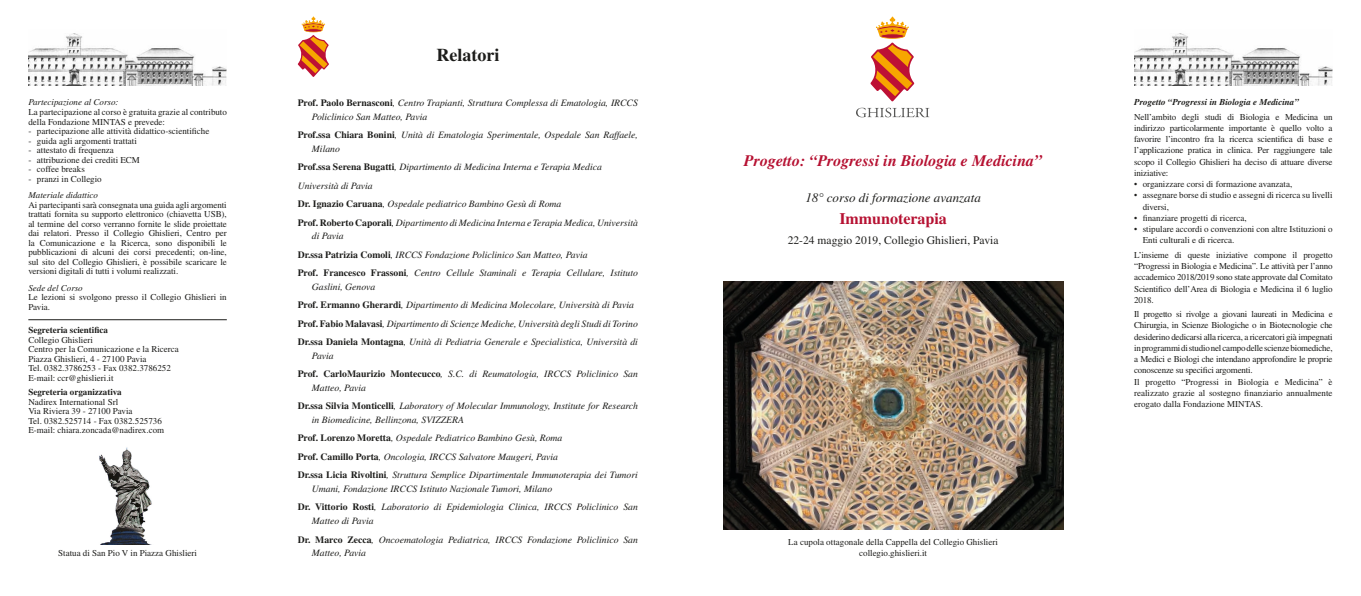
<style>
.page{position:relative;width:1361px;height:596px;background:#fff}
.page>*{position:absolute;margin:0;border:0;box-sizing:border-box;transform-origin:0 0}
.t1{font:700 18px "Times LT Std";color:#1d1d1b}
.t2{font:italic 700 16px "Times LT Std";color:#b61132}
.t3{font:700 16px "Times LT Std";color:#b61132}
.t4{font:italic 13px "Times LT Std";color:#1d1d1b}
.t5{font:11.5px "Times LT Std";letter-spacing:.005em;color:#1d1d1b}
.t6{font:italic 9.7px/18.4px "Times LT Std";color:#1d1d1b}
.t7{font:9px/9.5px "Times LT Std";color:#1d1d1b}
.t8{font:9px/11.3px "Times LT Std";letter-spacing:-.02em;color:#1d1d1b}
.t9{font:italic 9px "Times LT Std";color:#1d1d1b}
.t10{font:700 9px "Times LT Std";color:#1d1d1b}
.t11{font:italic 700 9px "Times LT Std";color:#1d1d1b}
.s1{font-weight:700;font-style:normal}
</style>
<div class="page">
<img style="left:1134px;top:33px;width:198px;height:52px">
<img style="left:28px;top:33px;width:199px;height:52px">
<hr style="left:28px;top:319px;width:199px;height:1px;background:#1d1d1b">
<img style="left:99px;top:447px;width:53px;height:97px">
<svg style="left:856px;top:108px;width:73px;height:9px"></svg>
<svg style="left:870px;top:17px;width:44px;height:84px"></svg>
<svg style="left:298px;top:16px;width:31px;height:61px"></svg>
<img style="left:723px;top:281px;width:340px;height:248px">
<h1 class="t1" style="left:436px;top:44px;width:64px">Relatori</h1>
<p class="t6" style="left:312px;top:96px;width:327px;line-height:13.6px;text-indent:-14px"><span class="s1">Prof. Paolo Bernasconi</span>, Centro Trapianti, Struttura Complessa di Ematologia, IRCCS<br>Policlinico San Matteo, Pavia</p>
<p class="t6" style="left:312px;top:128px;width:327px;line-height:13.6px;text-indent:-14px"><span class="s1">Prof.ssa Chiara Bonini</span>, Unità di Ematologia Sperimentale, Ospedale San Raffaele,<br>Milano</p>
<p class="t6" style="left:298px;top:158px;width:342px"><span class="s1">Prof.ssa Serena Bugatti</span>, Dipartimento di Medicina Interna e Terapia Medica Università di Pavia<br><span class="s1">Dr. Ignazio Caruana</span>, Ospedale pediatrico Bambino Gesù di Roma<br><span class="s1">Prof. Roberto Caporali</span>, Dipartimento di Medicina Interna e Terapia Medica, Università</p>
<p class="t6" style="left:298px;top:226px;width:342px;text-indent:14px">di Pavia<br><span class="s1">Dr.ssa Patrizia Comoli</span>, IRCCS Fondazione Policlinico San Matteo, Pavia<br><span class="s1">Prof. Francesco Frassoni</span>, Centro Cellule Staminali e Terapia Cellulare, Istituto</p>
<p class="t6" style="left:298px;top:277px;width:342px;text-indent:14px">Gaslini, Genova<br><span class="s1">Prof. Ermanno Gherardi</span>, Dipartimento di Medicina Molecolare, Università di Pavia <span class="s1">Prof. Fabio Malavasi</span>, Dipartimento di Scienze Mediche, Università degli Studi di Torino <span class="s1">Dr.ssa Daniela Montagna</span>, Unità di Pediatria Generale e Specialistica, Università di</p>
<p class="t6" style="left:298px;top:346px;width:342px;text-indent:14px">Pavia<br><span class="s1">Prof. CarloMaurizio Montecucco</span>, S.C. di Reumatologia, IRCCS Policlinico San</p>
<p class="t6" style="left:298px;top:378px;width:342px;text-indent:14px">Matteo, Pavia<br><span class="s1">Dr.ssa Silvia Monticelli</span>, Laboratory of Molecular Immunology, Institute for Research</p>
<p class="t6" style="left:298px;top:410px;width:342px;text-indent:14px">in Biomedicine, Bellinzona, SVIZZERA<br><span class="s1">Prof. Lorenzo Moretta</span>, Ospedale Pediatrico Bambino Gesù, Roma<br><span class="s1">Prof. Camillo Porta</span>, Oncologia, IRCCS Salvatore Maugeri, Pavia<br><span class="s1">Dr.ssa Licia Rivoltini</span>, Struttura Semplice Dipartimentale Immunoterapia dei Tumori</p>
<p class="t6" style="left:298px;top:479px;width:342px;text-indent:14px">Umani, Fondazione IRCCS Istituto Nazionale Tumori, Milano<br><span class="s1">Dr. Vittorio Rosti</span>, Laboratorio di Epidemiologia Clinica, IRCCS Policlinico San</p>
<p class="t6" style="left:298px;top:511px;width:342px;text-indent:14px">Matteo di Pavia<br><span class="s1">Dr. Marco Zecca</span>, Oncoematologia Pediatrica, IRCCS Fondazione Policlinico San</p>
<p class="t6" style="left:312px;top:543px;width:56px">Matteo, Pavia</p>
<p class="t9" style="left:28px;top:97px;width:92px">Partecipazione al Corso:</p>
<p class="t7" style="left:28px;top:107px;width:200px">La partecipazione al corso è gratuita grazie al contributo della Fondazione MINTAS e prevede:</p>
<p class="t7" style="left:28px;top:126px;width:182px">- partecipazione alle attività didattico-scientifiche</p>
<p class="t7" style="left:28px;top:136px;width:110px">- guida agli argomenti trattati</p>
<p class="t7" style="left:28px;top:145px;width:87px">- attestato di frequenza</p>
<p class="t7" style="left:28px;top:155px;width:113px">- attribuzione dei crediti ECM</p>
<p class="t7" style="left:28px;top:164px;width:58px">- coffee breaks</p>
<p class="t7" style="left:28px;top:174px;width:75px">- pranzi in Collegio</p>
<p class="t9" style="left:28px;top:190px;width:71px">Materiale didattico</p>
<p class="t7" style="left:28px;top:200px;width:200px;text-align:justify">Ai partecipanti sarà consegnata una guida agli argomenti trattati fornita su supporto elettronico (chiavetta USB), al termine del corso verranno fornite le slide proiettate dai relatori. Presso il Collegio Ghislieri, Centro per la Comunicazione e la Ricerca, sono disponibili le pubblicazioni di alcuni dei corsi precedenti; on-line, sul sito del Collegio Ghislieri, è possibile scaricare le versioni digitali di tutti i volumi realizzati.</p>
<p class="t9" style="left:28px;top:282px;width:56px">Sede del Corso</p>
<p class="t7" style="left:28px;top:292px;width:200px">Le lezioni si svolgono presso il Collegio Ghislieri in<br>Pavia.</p>
<p class="t10" style="left:28px;top:325px;width:81px">Segreteria scientifica</p>
<p class="t7" style="left:28px;top:335px;width:152px">Collegio Ghislieri<br>Centro per la Comunicazione e la Ricerca<br>Piazza Ghislieri, 4 - 27100 Pavia<br>Tel. 0382.3786253 - Fax 0382.3786252<br>E-mail: ccr@ghislieri.it</p>
<p class="t10" style="left:28px;top:386px;width:95px">Segreteria organizzativa</p>
<p class="t7" style="left:28px;top:396px;width:137px">Nadirex International Srl<br>Via Riviera 39 - 27100 Pavia<br>Tel. 0382.525714 - Fax 0382.525736<br>E-mail: chiara.zoncada@nadirex.com</p>
<h2 class="t2" style="left:744px;top:151px;width:300px">Progetto: “Progressi in Biologia e Medicina”</h2>
<h3 class="t4" style="left:805px;top:190px;width:177px">18° corso di formazione avanzata</h3>
<h2 class="t3" style="left:839px;top:209px;width:109px">Immunoterapia</h2>
<p class="t5" style="left:788px;top:233px;width:212px">22-24 maggio 2019, Collegio Ghislieri, Pavia</p>
<p class="t7" style="left:58px;top:548px;width:140px">Statua di San Pio V in Piazza Ghislieri</p>
<p class="t7" style="left:788px;top:536px;width:211px;line-height:11px;text-align:center">La cupola ottagonale della Cappella del Collegio Ghislieri collegio.ghislieri.it</p>
<p class="t11" style="left:1134px;top:97px;width:166px">Progetto “Progressi in Biologia e Medicina”</p>
<p class="t7" style="left:1134px;top:111px;width:200px;line-height:11.2px;text-align:justify">Nell’ambito degli studi di Biologia e Medicina un indirizzo particolarmente importante è quello volto a favorire l’incontro fra la ricerca scientifica di base e l’applicazione pratica in clinica. Per raggiungere tale scopo il Collegio Ghislieri ha deciso di attuare diverse iniziative:</p>
<p class="t7" style="left:1134px;top:179px;width:160px">• organizzare corsi di formazione avanzata,</p>
<p class="t7" style="left:1142px;top:190px;width:191px;line-height:11.2px;text-indent:-9px">• assegnare borse di studio e assegni di ricerca su livelli diversi,</p>
<p class="t7" style="left:1134px;top:213px;width:114px">• finanziare progetti di ricerca,</p>
<p class="t7" style="left:1142px;top:223px;width:191px;line-height:11.2px;text-indent:-9px">• stipulare accordi o convenzioni con altre Istituzioni o<br>Enti culturali e di ricerca.</p>
<p class="t7" style="left:1134px;top:249px;width:200px;line-height:11.2px;text-align:justify">L’insieme di queste iniziative compone il progetto “Progressi in Biologia e Medicina”. Le attività per l’anno accademico 2018/2019 sono state approvate dal Comitato Scientifico dell’Area di Biologia e Medicina il 6 luglio 2018.</p>
<p class="t8" style="left:1134px;top:308px;width:200px">Il progetto si rivolge a giovani laureati in Medicina e Chirurgia, in Scienze Biologiche o in Biotecnologie che desiderino dedicarsi alla ricerca, a ricercatori già impegnati in programmi di studio nel campo delle scienze biomediche, a Medici e Biologi che intendano approfondire le proprie conoscenze su specifici argomenti.<br>Il progetto “Progressi in Biologia e Medicina” è realizzato grazie al sostegno finanziario annualmente erogato dalla Fondazione MINTAS.</p>
</div>
